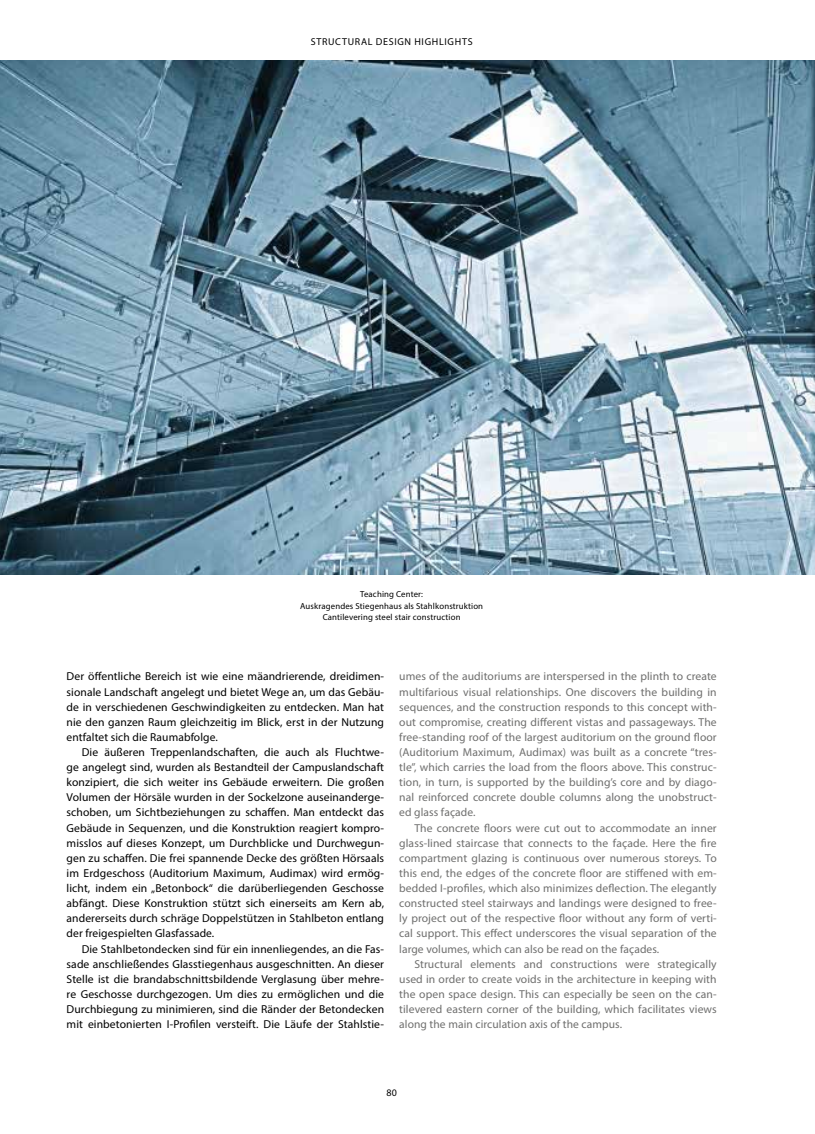
<style>
.page{position:relative;width:815px;height:1134px;background:#fff}
.page>*{position:absolute;margin:0;border:0;box-sizing:border-box;transform-origin:0 0}
.t1{font:11.5px/15.1px "Myriad Pro";letter-spacing:.01em;color:#6f6f6e;text-align:justify}
.t2{font:11.5px/15.1px "Myriad Pro";letter-spacing:.01em;color:#000;text-align:justify}
.t3{font:10px "Myriad Pro";letter-spacing:.07em;color:#000}
.t4{font:8.75px/11.4px "Myriad Pro";letter-spacing:.015em;color:#000;text-align:center}
</style>
<div class="page">
<img style="left:0;top:60px;width:815px;height:514px">
<p class="t3" style="left:311px;top:36px;width:13px">Structural</p>
<p class="t3" style="left:376px;top:36px;width:14px">Design</p>
<p class="t3" style="left:414px;top:36px;width:14px">Highlights</p>
<p class="t4" style="left:300px;top:588px;width:184px">Teaching Center:<br>Auskragendes Stiegenhaus als Stahlkonstruktion<br>Cantilevering steel stair construction</p>
<p class="t2" style="left:67px;top:669px;width:319px">Der öffentliche Bereich ist wie eine mäandrierende, dreidimen&shy;sionale Landschaft angelegt und bietet Wege an, um das Gebäu&shy;de in verschiedenen Geschwindigkeiten zu entdecken. Man hat nie den ganzen Raum gleichzeitig im Blick, erst in der Nutzung entfaltet sich die Raumabfolge.</p>
<p class="t2" style="left:67px;top:744px;width:319px;text-indent:15px">Die äußeren Treppenlandschaften, die auch als Fluchtwe&shy;ge angelegt sind, wurden als Bestandteil der Campuslandschaft konzipiert, die sich weiter ins Gebäude erweitern. Die großen Volumen der Hörsäle wurden in der Sockelzone auseinanderge&shy;schoben, um Sichtbeziehungen zu schaffen. Man entdeckt das Gebäude in Sequenzen, und die Konstruktion reagiert kompro&shy;misslos auf dieses Konzept, um Durchblicke und Durchwegun&shy;gen zu schaffen. Die frei spannende Decke des größten Hörsaals im Erdgeschoss (Auditorium Maximum, Audimax) wird ermög&shy;licht, indem ein „Betonbock“ die darüberliegenden Geschosse abfängt. Diese Konstruktion stützt sich einerseits am Kern ab, andererseits durch schräge Doppelstützen in Stahlbeton entlang der freigespielten Glasfassade.</p>
<p class="t2" style="left:67px;top:941px;width:319px;text-indent:15px">Die Stahlbetondecken sind für ein innenliegendes, an die Fas&shy;sade anschließendes Glasstiegenhaus ausgeschnitten. An dieser Stelle ist die brandabschnittsbildende Verglasung über mehre&shy;re Geschosse durchgezogen. Um dies zu ermöglichen und die Durchbiegung zu minimieren, sind die Ränder der Betondecken mit einbetonierten I-Profilen versteift. Die Läufe der Stahlstie-</p>
<p class="t1" style="left:399px;top:669px;width:319px">umes of the auditoriums are interspersed in the plinth to create multifarious visual relationships. One discovers the building in sequences, and the construction responds to this concept with&shy;out compromise, creating different vistas and passageways. The free-standing roof of the largest auditorium on the ground floor (Auditorium Maximum, Audimax) was built as a concrete “tres&shy;tle”, which carries the load from the floors above. This construc&shy;tion, in turn, is supported by the building’s core and by diago&shy;nal reinforced concrete double columns along the unobstruct&shy;ed glass façade.</p>
<p class="t1" style="left:399px;top:820px;width:319px;text-indent:15px">The concrete floors were cut out to accommodate an inner glass-lined staircase that connects to the façade. Here the fire compartment glazing is continuous over numerous storeys. To this end, the edges of the concrete floor are stiffened with em&shy;bedded I-profiles, which also minimizes deflection. The elegantly constructed steel stairways and landings were designed to free&shy;ly project out of the respective floor without any form of verti&shy;cal support. This effect underscores the visual separation of the large volumes, which can also be read on the façades.</p>
<p class="t1" style="left:399px;top:956px;width:319px;text-indent:15px">Structural elements and constructions were strategically used in order to create voids in the architecture in keeping with the open space design. This can especially be seen on the can&shy;tilevered eastern corner of the building, which facilitates views along the main circulation axis of the campus.</p>
<p class="t3" style="left:386px;top:1087px;width:12px">80</p>
</div>
